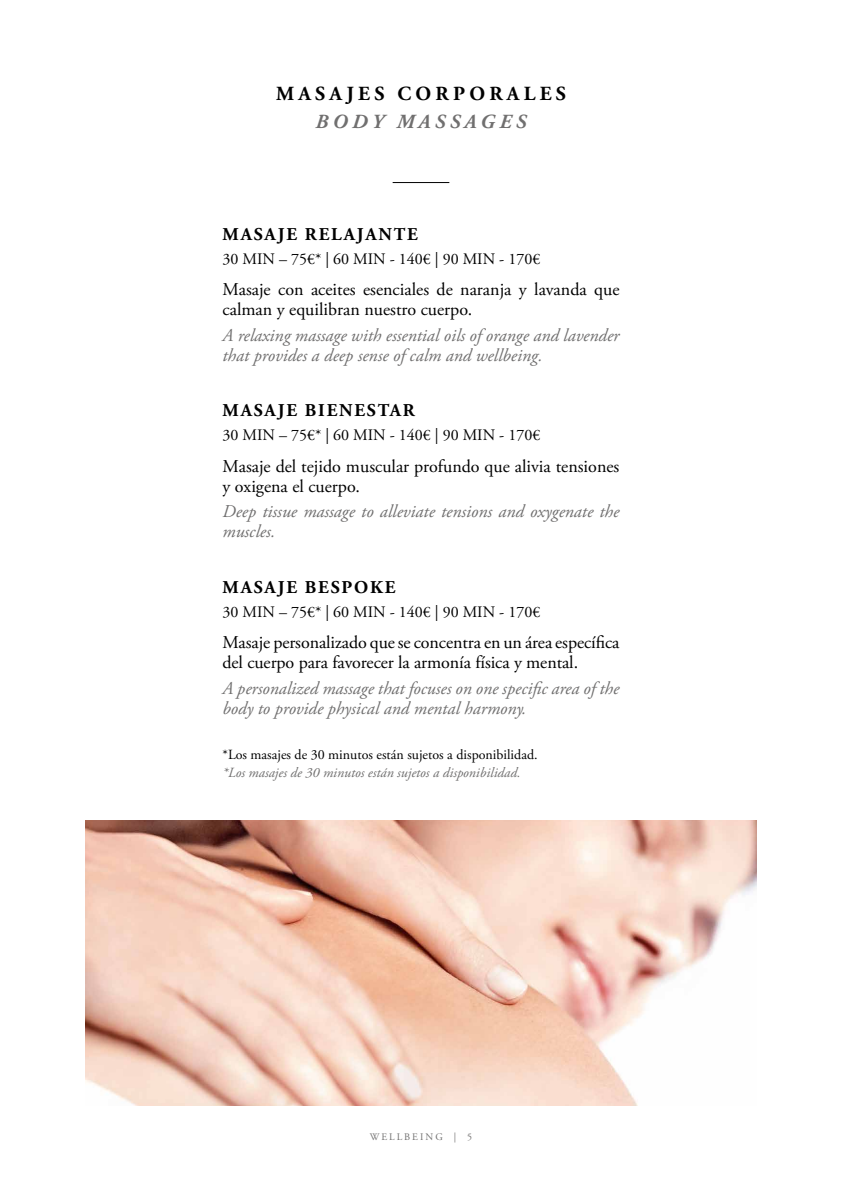
<style>
.page{position:relative;width:842px;height:1191px;background:#fff}
.page>*{position:absolute;margin:0;border:0;box-sizing:border-box;transform-origin:0 0}
.t1{font:700 20px "Adobe Garamond Pro";letter-spacing:.215em;color:#000}
.t2{font:italic 700 20px "Adobe Garamond Pro";letter-spacing:.215em;color:#706f6f}
.t3{font:italic 18px/20px "Adobe Garamond Pro";color:#706f6f}
.t4{font:18px/20px "Adobe Garamond Pro";color:#000}
.t5{font:700 18px "Adobe Garamond Pro";letter-spacing:.1em;color:#000}
.t6{font:16px "Adobe Garamond Pro";color:#000}
.t7{font:14px "Adobe Garamond Pro";color:#000}
.t8{font:italic 14px "Adobe Garamond Pro";color:#706f6f}
.t9{font:10px "Adobe Garamond Pro";letter-spacing:.2em;color:#706f6f}
</style>
<div class="page">
<hr style="left:393px;top:182px;width:56px;height:1px;background:#000">
<img style="left:85px;top:820px;width:672px;height:286px">
<p class="t1" style="left:276px;top:82px;width:291px">MASAJES CORPORALES</p>
<p class="t2" style="left:316px;top:110px;width:212px">BODY MASSAGES</p>
<p class="t5" style="left:223px;top:224px;width:197px">MASAJE RELAJANTE</p>
<p class="t6" style="left:223px;top:249px;width:319px">30 MIN – 75€* | 60 MIN - 140€ | 90 MIN - 170€</p>
<p class="t4" style="left:223px;top:280px;width:398px">Masaje con aceites esenciales de naranja y lavanda que calman y equilibran nuestro cuerpo.</p>
<p class="t3" style="left:223px;top:326px;width:398px">A relaxing massage with essential oils of orange and lavender that provides a deep sense of calm and wellbeing.</p>
<p class="t5" style="left:223px;top:400px;width:194px">MASAJE BIENESTAR</p>
<p class="t6" style="left:223px;top:425px;width:319px">30 MIN – 75€* | 60 MIN - 140€ | 90 MIN - 170€</p>
<p class="t4" style="left:223px;top:456px;width:398px">Masaje del tejido muscular profundo que alivia tensiones y oxigena el cuerpo.</p>
<p class="t3" style="left:223px;top:502px;width:398px">Deep tissue massage to alleviate tensions and oxygenate the muscles.</p>
<p class="t5" style="left:223px;top:576px;width:174px">MASAJE BESPOKE</p>
<p class="t6" style="left:223px;top:602px;width:319px">30 MIN – 75€* | 60 MIN - 140€ | 90 MIN - 170€</p>
<p class="t4" style="left:223px;top:633px;width:398px">Masaje personalizado que se concentra en un área específica del cuerpo para favorecer la armonía física y mental.</p>
<p class="t3" style="left:223px;top:678px;width:398px">A personalized massage that focuses on one specific area of the body to provide physical and mental harmony.</p>
<p class="t7" style="left:223px;top:746px;width:317px">*Los masajes de 30 minutos están sujetos a disponibilidad.</p>
<p class="t8" style="left:223px;top:764px;width:300px">*Los masajes de 30 minutos están sujetos a disponibilidad.</p>
<p class="t9" style="left:370px;top:1130px;width:104px">WELLBEING | 5</p>
</div>
